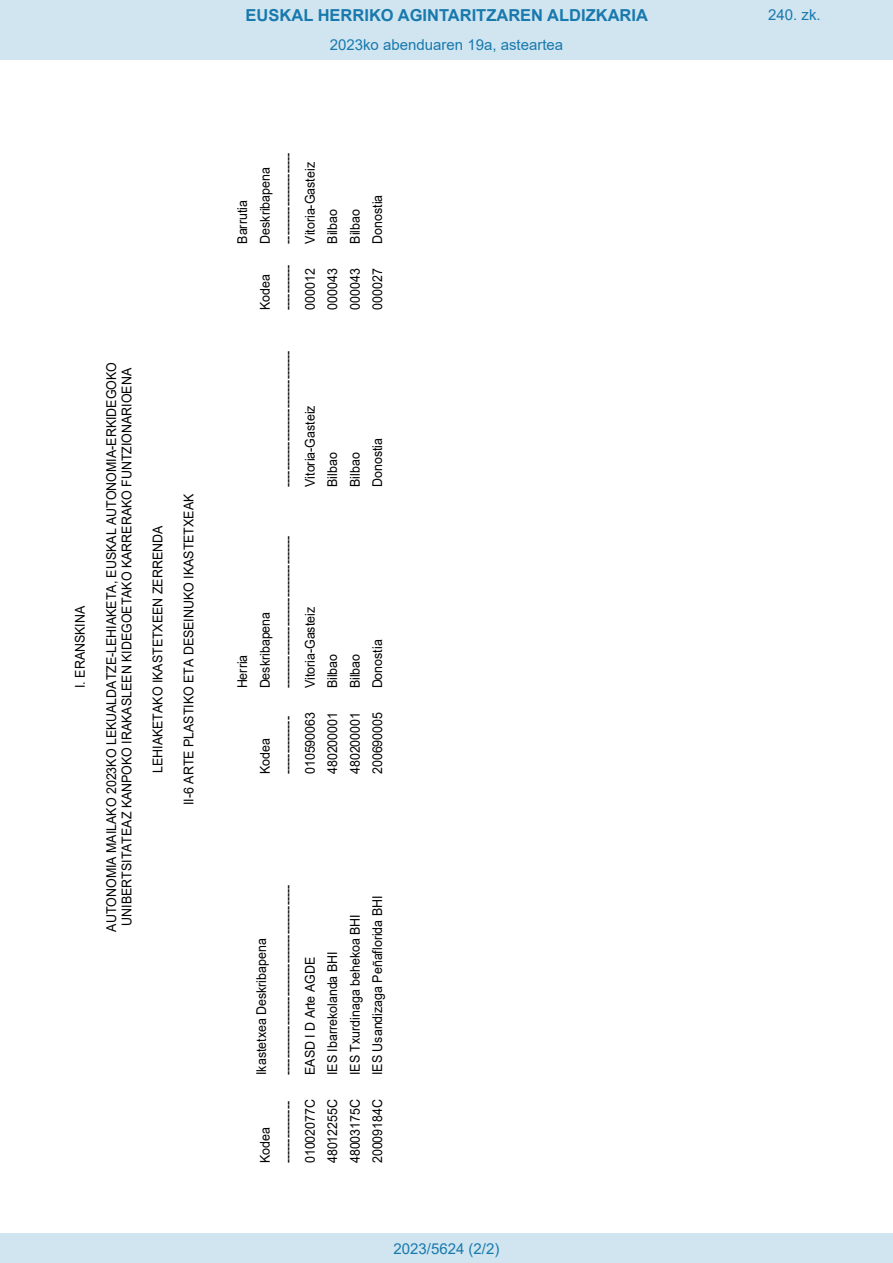
<style>
.page{position:relative;width:893px;height:1263px;background:#fff}
.page>*{position:absolute;margin:0;border:0;box-sizing:border-box;transform-origin:0 0}
.t1{font:700 16.5px "Arial";color:#1879ad}
.Paginacion_Centro{font:15px "Arial";color:#1879ad}
.t2{font:13.5px/15.5px "Arial";color:#000;text-align:center;scale:.92 1}
</style>
<div class="page">
<div style="left:0;top:0;width:893px;height:60px;background:#d0e5f0"></div>
<div style="left:0;top:1233px;width:893px;height:30px;background:#d0e5f0"></div>
<p class="t2" style="left:72px;top:688px;width:91px;rotate:-90deg">I. ERANSKINA</p>
<p class="t2" style="left:103px;top:931px;width:620px;rotate:-90deg">AUTONOMIA MAILAKO 2023KO LEKUALDATZE-LEHIAKETA, EUSKAL AUTONOMIA-ERKIDEGOKO<br>UNIBERTSITATEAZ KANPOKO IRAKASLEEN KIDEGOETAKO KARRERAKO FUNTZIONARIOENA</p>
<p class="t2" style="left:150px;top:773px;width:270px;rotate:-90deg">LEHIAKETAKO IKASTETXEEN ZERRENDA</p>
<p class="t2" style="left:181px;top:805px;width:340px;rotate:-90deg">II-6 ARTE PLASTIKO ETA DESEINUKO IKASTETXEAK</p>
<p class="t1" style="left:246px;top:3px;width:404px">EUSKAL HERRIKO AGINTARITZAREN ALDIZKARIA</p>
<p class="Paginacion_Centro" style="left:768px;top:5px;width:54px">240. zk.</p>
<p class="Paginacion_Centro" style="left:330px;top:35px;width:235px">2023ko abenduaren 19a, asteartea</p>
<p class="t2" style="left:235px;top:244px;width:49px;rotate:-90deg">Barrutia</p>
<p class="t2" style="left:257px;top:244px;width:85px;rotate:-90deg">Deskribapena</p>
<p class="t2" style="left:257px;top:310px;width:41px;rotate:-90deg">Kodea</p>
<p class="t2" style="left:280px;top:244px;width:100px;rotate:-90deg">----------------------</p>
<p class="t2" style="left:280px;top:310px;width:51px;rotate:-90deg">-----------</p>
<p class="t2" style="left:302px;top:244px;width:90px;rotate:-90deg">Vitoria-Gasteiz</p>
<p class="t2" style="left:302px;top:310px;width:47px;rotate:-90deg">000012</p>
<p class="t2" style="left:325px;top:244px;width:39px;rotate:-90deg">Bilbao</p>
<p class="t2" style="left:325px;top:310px;width:47px;rotate:-90deg">000043</p>
<p class="t2" style="left:347px;top:244px;width:39px;rotate:-90deg">Bilbao</p>
<p class="t2" style="left:347px;top:310px;width:47px;rotate:-90deg">000043</p>
<p class="t2" style="left:370px;top:244px;width:55px;rotate:-90deg">Donostia</p>
<p class="t2" style="left:370px;top:310px;width:47px;rotate:-90deg">000027</p>
<p class="t2" style="left:280px;top:487px;width:150px;rotate:-90deg">---------------------------------</p>
<p class="t2" style="left:302px;top:487px;width:90px;rotate:-90deg">Vitoria-Gasteiz</p>
<p class="t2" style="left:325px;top:487px;width:39px;rotate:-90deg">Bilbao</p>
<p class="t2" style="left:347px;top:487px;width:39px;rotate:-90deg">Bilbao</p>
<p class="t2" style="left:370px;top:487px;width:55px;rotate:-90deg">Donostia</p>
<p class="t2" style="left:235px;top:688px;width:38px;rotate:-90deg">Herria</p>
<p class="t2" style="left:257px;top:688px;width:85px;rotate:-90deg">Deskribapena</p>
<p class="t2" style="left:257px;top:774px;width:41px;rotate:-90deg">Kodea</p>
<p class="t2" style="left:280px;top:688px;width:168px;rotate:-90deg">-------------------------------------</p>
<p class="t2" style="left:280px;top:774px;width:64px;rotate:-90deg">--------------</p>
<p class="t2" style="left:302px;top:688px;width:90px;rotate:-90deg">Vitoria-Gasteiz</p>
<p class="t2" style="left:302px;top:774px;width:69px;rotate:-90deg">010590063</p>
<p class="t2" style="left:325px;top:688px;width:39px;rotate:-90deg">Bilbao</p>
<p class="t2" style="left:325px;top:774px;width:69px;rotate:-90deg">480200001</p>
<p class="t2" style="left:347px;top:688px;width:39px;rotate:-90deg">Bilbao</p>
<p class="t2" style="left:347px;top:774px;width:69px;rotate:-90deg">480200001</p>
<p class="t2" style="left:370px;top:688px;width:55px;rotate:-90deg">Donostia</p>
<p class="t2" style="left:370px;top:774px;width:69px;rotate:-90deg">200690005</p>
<p class="t2" style="left:254px;top:1075px;width:150px;rotate:-90deg">Ikastetxea Deskribapena</p>
<p class="t2" style="left:257px;top:1163px;width:41px;rotate:-90deg">Kodea</p>
<p class="t2" style="left:280px;top:1075px;width:208px;rotate:-90deg">----------------------------------------------</p>
<p class="t2" style="left:280px;top:1163px;width:69px;rotate:-90deg">---------------</p>
<p class="t2" style="left:302px;top:1075px;width:130px;rotate:-90deg">EASD I D Arte AGDE</p>
<p class="t2" style="left:302px;top:1163px;width:71px;rotate:-90deg">01002077C</p>
<p class="t2" style="left:325px;top:1075px;width:136px;rotate:-90deg">IES Ibarrekolanda BHI</p>
<p class="t2" style="left:325px;top:1163px;width:71px;rotate:-90deg">48012255C</p>
<p class="t2" style="left:347px;top:1075px;width:176px;rotate:-90deg">IES Txurdinaga behekoa BHI</p>
<p class="t2" style="left:370px;top:1075px;width:197px;rotate:-90deg">IES Usandizaga Peñaflorida BHI</p>
<p class="t2" style="left:347px;top:1163px;width:71px;rotate:-90deg">48003175C</p>
<p class="t2" style="left:370px;top:1163px;width:71px;rotate:-90deg">20009184C</p>
<p class="Paginacion_Centro" style="left:393px;top:1238px;width:107px">2023/5624 (2/2)</p>
</div>
